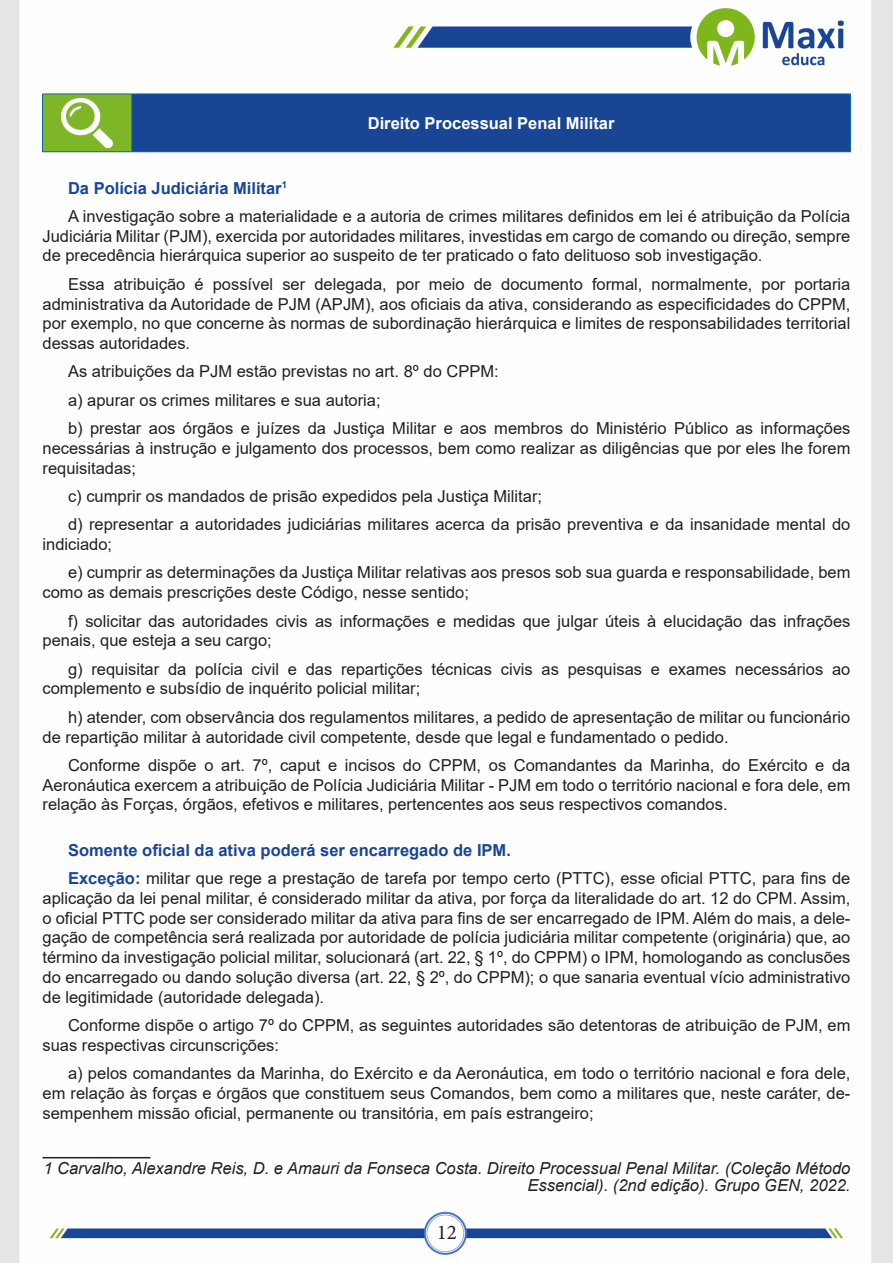
<style>
.page{position:relative;width:893px;height:1263px;background:#fff}
.page>*{position:absolute;margin:0;border:0;box-sizing:border-box;transform-origin:0 0}
.t1{font:21px "Minion Pro";color:#231f20}
.TEXTO_BASE{font:16.5px/19.8px "Arial";color:#231f20;text-align:justify}
.FONT_REF{font:italic 16.5px/16.5px "Arial";color:#231f20;text-align:right}
.TITULO_DE_ASSUNTO__CORPO{font:700 16.5px "Arial";color:#184695}
.CENTRALIZAR{font:700 16.5px "Arial";color:#fff}
.s1{font-weight:700;color:#184695}
</style>
<div class="page">
<img style="left:0;top:0;width:893px;height:1263px">
<div style="left:43px;top:94px;width:89px;height:58px;background:#7fb628"></div>
<div style="left:132px;top:94px;width:718px;height:58px;background:#184695"></div>
<hr style="left:42px;top:94px;width:90px;height:1px;background:#036ea6">
<hr style="left:42px;top:94px;width:1px;height:57px;background:#036ea6">
<hr style="left:42px;top:151px;width:90px;height:1px;background:#036ea6">
<hr style="left:132px;top:94px;width:719px;height:1px;background:#036ea6">
<hr style="left:131px;top:94px;width:1px;height:57px;background:#036ea6">
<hr style="left:850px;top:94px;width:1px;height:57px;background:#036ea6">
<hr style="left:132px;top:151px;width:719px;height:1px;background:#036ea6">
<img style="left:62px;top:98px;width:50px;height:49px">
<hr style="left:43px;top:1157px;width:108px;height:1px;background:#231f20">
<p class="CENTRALIZAR" style="left:368px;top:111px;width:248px">Direito Processual Penal Militar</p>
<p class="TITULO_DE_ASSUNTO__CORPO" style="left:68px;top:176px;width:221px">Da Polícia Judiciária Militar<sup>1</sup></p>
<p class="TEXTO_BASE" style="left:43px;top:206px;width:809px;text-indent:26px">A investigação sobre a materialidade e a autoria de crimes militares definidos em lei é atribuição da Polícia Judiciária Militar (PJM), exercida por autoridades militares, investidas em cargo de comando ou direção, sempre de precedência hierárquica superior ao suspeito de ter praticado o fato delituoso sob investigação.</p>
<p class="TEXTO_BASE" style="left:43px;top:274px;width:809px;text-indent:26px">Essa atribuição é possível ser delegada, por meio de documento formal, normalmente, por portaria administrativa da Autoridade de PJM (APJM), aos oficiais da ativa, considerando as especificidades do CPPM, por exemplo, no que concerne às normas de subordinação hierárquica e limites de responsabilidades territorial dessas autoridades.</p>
<p class="TEXTO_BASE" style="left:68px;top:362px;width:432px">As atribuições da PJM estão previstas no art. 8º do CPPM:</p>
<p class="TEXTO_BASE" style="left:68px;top:390px;width:314px">a) apurar os crimes militares e sua autoria;</p>
<p class="TEXTO_BASE" style="left:43px;top:418px;width:809px;text-indent:26px">b) prestar aos órgãos e juízes da Justiça Militar e aos membros do Ministério Público as informações necessárias à instrução e julgamento dos processos, bem como realizar as diligências que por eles lhe forem requisitadas;</p>
<p class="TEXTO_BASE" style="left:68px;top:486px;width:476px">c) cumprir os mandados de prisão expedidos pela Justiça Militar;</p>
<p class="TEXTO_BASE" style="left:43px;top:514px;width:809px;text-indent:26px">d) representar a autoridades judiciárias militares acerca da prisão preventiva e da insanidade mental do indiciado;</p>
<p class="TEXTO_BASE" style="left:43px;top:563px;width:809px;text-indent:26px">e) cumprir as determinações da Justiça Militar relativas aos presos sob sua guarda e responsabilidade, bem como as demais prescrições deste Código, nesse sentido;</p>
<p class="TEXTO_BASE" style="left:43px;top:611px;width:809px;text-indent:26px">f) solicitar das autoridades civis as informações e medidas que julgar úteis à elucidação das infrações penais, que esteja a seu cargo;</p>
<p class="TEXTO_BASE" style="left:43px;top:659px;width:809px;text-indent:26px">g) requisitar da polícia civil e das repartições técnicas civis as pesquisas e exames necessários ao complemento e subsídio de inquérito policial militar;</p>
<p class="TEXTO_BASE" style="left:43px;top:707px;width:809px;text-indent:26px">h) atender, com observância dos regulamentos militares, a pedido de apresentação de militar ou funcionário de repartição militar à autoridade civil competente, desde que legal e fundamentado o pedido.</p>
<p class="TEXTO_BASE" style="left:43px;top:755px;width:809px;text-indent:26px">Conforme dispõe o art. 7º, caput e incisos do CPPM, os Comandantes da Marinha, do Exército e da Aeronáutica exercem a atribuição de Polícia Judiciária Militar - PJM em todo o território nacional e fora dele, em relação às Forças, órgãos, efetivos e militares, pertencentes aos seus respectivos comandos.</p>
<p class="TITULO_DE_ASSUNTO__CORPO" style="left:68px;top:838px;width:444px">Somente oficial da ativa poderá ser encarregado de IPM.</p>
<p class="TEXTO_BASE" style="left:43px;top:868px;width:809px;text-indent:26px"><span class="s1">Exceção:</span> militar que rege a prestação de tarefa por tempo certo (PTTC), esse oficial PTTC, para fins de aplicação da lei penal militar, é considerado militar da ativa, por força da literalidade do art. 12 do CPM. Assim, o oficial PTTC pode ser considerado militar da ativa para fins de ser encarregado de IPM. Além do mais, a dele&shy;gação de competência será realizada por autoridade de polícia judiciária militar competente (originária) que, ao término da investigação policial militar, solucionará (art. 22, § 1º, do CPPM) o IPM, homologando as conclusões do encarregado ou dando solução diversa (art. 22, § 2º, do CPPM); o que sanaria eventual vício administrativo de legitimidade (autoridade delegada).</p>
<p class="TEXTO_BASE" style="left:43px;top:1015px;width:809px;text-indent:26px">Conforme dispõe o artigo 7º do CPPM, as seguintes autoridades são detentoras de atribuição de PJM, em suas respectivas circunscrições:</p>
<p class="TEXTO_BASE" style="left:43px;top:1063px;width:809px;text-indent:26px">a) pelos comandantes da Marinha, do Exército e da Aeronáutica, em todo o território nacional e fora dele, em relação às forças e órgãos que constituem seus Comandos, bem como a militares que, neste caráter, de&shy;sempenhem missão oficial, permanente ou transitória, em país estrangeiro;</p>
<p class="FONT_REF" style="left:43px;top:1160px;width:809px">1 Carvalho, Alexandre Reis, D. e Amauri da Fonseca Costa. Direito Processual Penal Militar. (Coleção Método<br>Essencial). (2nd edição). Grupo GEN, 2022.</p>
<p class="t1" style="left:437px;top:1218px;width:22px">12</p>
</div>
